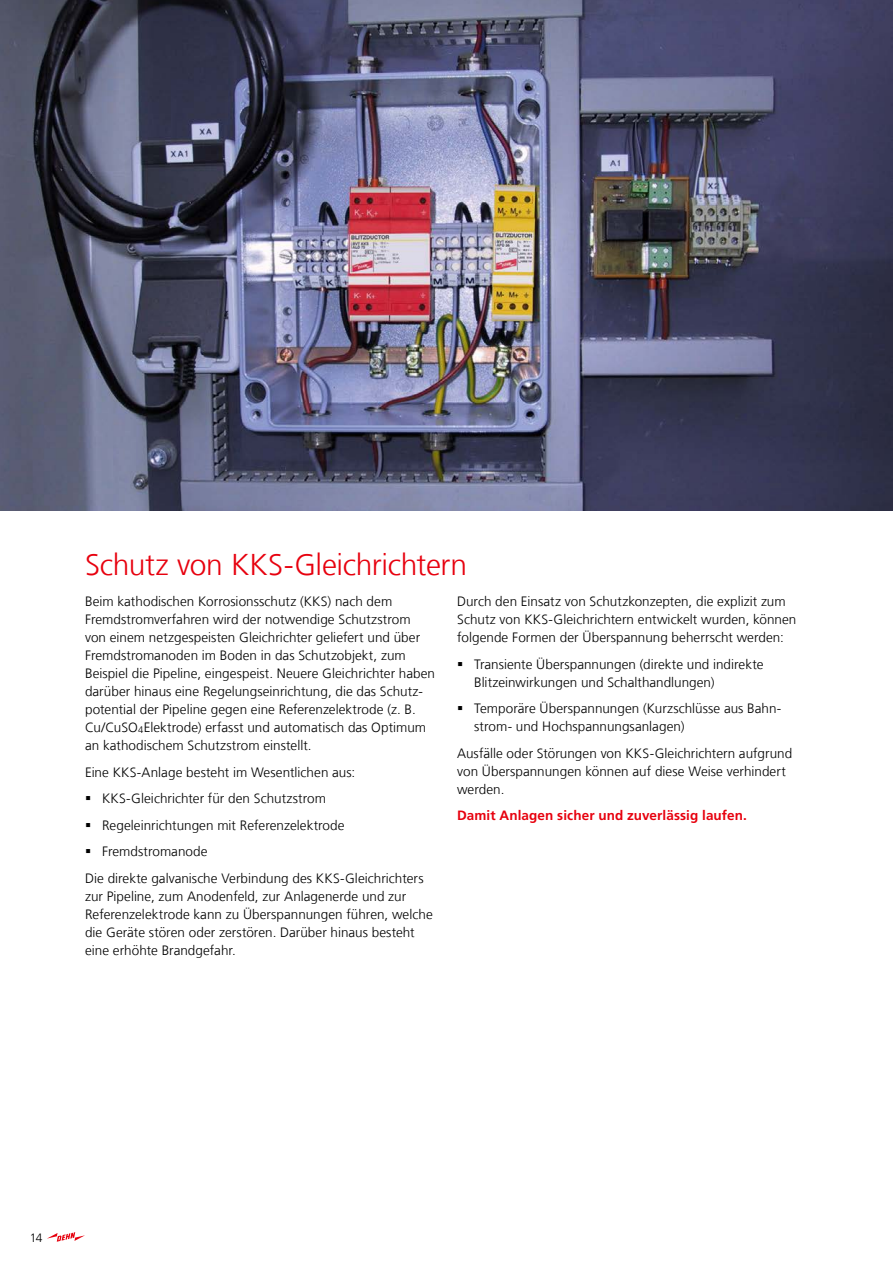
<style>
.page{position:relative;width:893px;height:1263px;background:#fff}
.page>*{position:absolute;margin:0;border:0;box-sizing:border-box;transform-origin:0 0}
.t1{font:300 30px "Frutiger LT Com";letter-spacing:-.01em;color:#e7000e}
.t2{font:300 13.5px/18px "Frutiger LT Com";letter-spacing:.005em;color:#000}
.t3{font:700 13.5px "Frutiger LT Com";letter-spacing:.01em;color:#e7000e}
.t4{font:300 12px "Frutiger LT Com";color:#000}
</style>
<div class="page">
<img style="left:0;top:0;width:893px;height:510px">
<svg style="left:47px;top:1232px;width:38px;height:10px"></svg>
<h1 class="t1" style="left:85px;top:547px;width:383px">Schutz von KKS-Gleichrichtern</h1>
<p class="t2" style="left:85px;top:592px;width:352px">Beim kathodischen Korrosionsschutz (KKS) nach dem Fremdstromverfahren wird der notwendige Schutzstrom von einem netzgespeisten Gleichrichter geliefert und über Fremdstromanoden im Boden in das Schutzobjekt, zum Beispiel die Pipeline, eingespeist. Neuere Gleichrichter haben darüber hinaus eine Regelungseinrichtung, die das Schutz&shy;potential der Pipeline gegen eine Referenzelektrode (z. B.<br>Cu/CuSO<sub>4</sub>Elektrode) erfasst und automatisch das Optimum an kathodischem Schutzstrom einstellt.</p>
<p class="t2" style="left:85px;top:763px;width:272px">Eine KKS-Anlage besteht im Wesentlichen aus:</p>
<p class="t2" style="left:102px;top:789px;width:225px">KKS-Gleichrichter für den Schutzstrom</p>
<p class="t2" style="left:102px;top:816px;width:244px">Regeleinrichtungen mit Referenzelektrode</p>
<p class="t2" style="left:102px;top:842px;width:107px">Fremdstromanode</p>
<p class="t2" style="left:85px;top:869px;width:340px">Die direkte galvanische Verbindung des KKS-Gleichrichters</p>
<p class="t2" style="left:85px;top:887px;width:349px">zur Pipeline, zum Anodenfeld, zur Anlagenerde und zur Referenzelektrode kann zu Überspannungen führen, welche die Geräte stören oder zerstören. Darüber hinaus besteht eine erhöhte Brandgefahr.</p>
<p class="t2" style="left:457px;top:592px;width:341px">Durch den Einsatz von Schutzkonzepten, die explizit zum<br>Schutz von KKS-Gleichrichtern entwickelt wurden, können folgende Formen der Überspannung beherrscht werden:</p>
<p class="t2" style="left:474px;top:655px;width:291px">Transiente Überspannungen (direkte und indirekte<br>Blitzeinwirkungen und Schalthandlungen)</p>
<p class="t2" style="left:474px;top:699px;width:309px">Temporäre Überspannungen (Kurzschlüsse aus Bahn&shy;strom- und Hochspannungsanlagen)</p>
<p class="t2" style="left:457px;top:744px;width:337px">Ausfälle oder Störungen von KKS-Gleichrichtern aufgrund von Überspannungen können auf diese Weise verhindert werden.</p>
<p class="t3" style="left:457px;top:807px;width:291px">Damit Anlagen sicher und zuverlässig laufen.</p>
<p class="t4" style="left:30px;top:1230px;width:14px">14</p>
</div>
